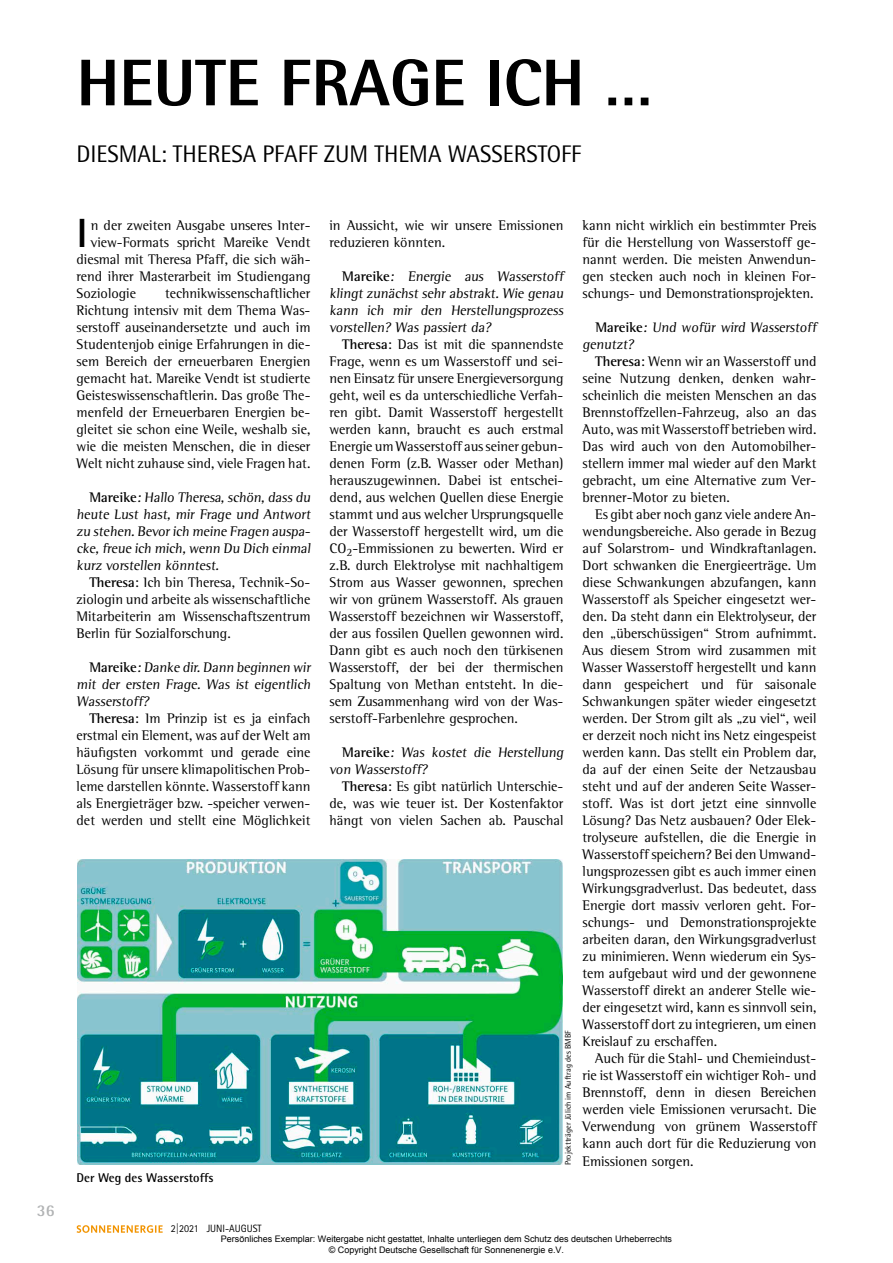
<style>
.page{position:relative;width:893px;height:1263px;background:#fff}
.page>*{position:absolute;margin:0;border:0;box-sizing:border-box;transform-origin:0 0}
.t1{font:800 66px "Rotis Semi Sans Std";color:#000}
.t2{font:700 40.8px "Rotis Semi Sans Std";color:#000}
.t3{font:24px "Rotis Semi Sans Std";color:#000}
.t4{font:700 16.5px "Rotis Semi Sans Std";color:#b1b3b4}
.t5{font:14.25px/17px "Rotis Semi Serif Std";color:#000;text-align:justify}
.t6{font:700 12.75px "Rotis Semi Sans Std";color:#000}
.t7{font:10.65px "Rotis Sans Serif Std";color:#000;scale:.95 1}
.t8{font:9px/10.8px "Arial";color:#000;text-align:center}
.t9{font:8.25px "Rotis Semi Sans Std";color:#000}
.s1{font-weight:700}
</style>
<div class="page">
<svg style="left:77px;top:1225px;width:86px;height:8px"></svg>
<img style="left:78px;top:860px;width:484px;height:305px">
<h1 class="t1" style="left:77px;top:41px;width:578px">HEUTE FRAGE ICH …</h1>
<h3 class="t3" style="left:77px;top:139px;width:506px">DIESMAL: THERESA PFAFF ZUM THEMA WASSERSTOFF</h3>
<p class="t4" style="left:37px;top:1200px;width:19px">36</p>
<h2 class="t2" style="left:77px;top:208px;width:13px">I</h2>
<p class="t5" style="left:91px;top:216px;width:221px">n der zweiten Ausgabe unseres Inter-</p>
<p class="t5" style="left:91px;top:233px;width:221px">view-Formats spricht Mareike Vendt</p>
<p class="t5" style="left:77px;top:250px;width:235px">diesmal mit Theresa Pfaff, die sich wäh-</p>
<p class="t5" style="left:77px;top:267px;width:235px">rend ihrer Masterarbeit im Studiengang</p>
<p class="t5" style="left:77px;top:284px;width:61px">Soziologie</p>
<p class="t5" style="left:77px;top:284px;width:235px;text-indent:88px">technikwissenschaftlicher Richtung intensiv mit dem Thema Was&shy;serstoff auseinandersetzte und auch im Studentenjob einige Erfahrungen in die&shy;sem Bereich der erneuerbaren Energien gemacht hat. Mareike Vendt ist studierte Geisteswissenschaftlerin. Das große The&shy;menfeld der Erneuerbaren Energien be&shy;gleitet sie schon eine Weile, weshalb sie, wie die meisten Menschen, die in dieser Welt nicht zuhause sind, viele Fragen hat.</p>
<p class="t5" style="left:77px;top:488px;width:237px;text-indent:13px"><span class="s1">Mareike</span>: Hallo Theresa, schön, dass du heute Lust hast, mir Frage und Antwort zu stehen.Bevor ich meine Fragen auspa&shy;cke, freue ich mich, wenn Du Dich einmal kurz vorstellen könntest.</p>
<p class="t5" style="left:77px;top:573px;width:235px;text-indent:13px"><span class="s1">Theresa</span>: Ich bin Theresa, Technik-So&shy;ziologin und arbeite als wissenschaftliche Mitarbeiterin am Wissenschaftszentrum Berlin für Sozialforschung.</p>
<p class="t5" style="left:77px;top:659px;width:237px;text-indent:13px"><span class="s1">Mareike</span>: Danke dir.Dann beginnen wir mit der ersten Frage. Was ist eigentlich Wasserstoff?</p>
<p class="t5" style="left:77px;top:710px;width:235px;text-indent:13px"><span class="s1">Theresa</span>: Im Prinzip ist es ja einfach erstmal ein Element, was auf der Welt am häufigsten vorkommt und gerade eine Lösung für unsere klimapolitischen Prob&shy;leme darstellen könnte. Wasserstoff kann als Energieträger bzw. -speicher verwen&shy;det werden und stellt eine Möglichkeit</p>
<p class="t6" style="left:77px;top:1170px;width:139px">Der Weg des Wasserstoffs</p>
<p class="t5" style="left:330px;top:216px;width:235px">in Aussicht, wie wir unsere Emissionen reduzieren könnten.</p>
<p class="t5" style="left:330px;top:267px;width:237px;text-align:left;text-indent:13px"><span class="s1">Mareike</span>: Energie aus Wasserstoff klingt zunächst sehr abstrakt. Wie genau kann ich mir den Herstellungsprozess vorstellen? Was passiert da?</p>
<p class="t5" style="left:330px;top:335px;width:235px;text-indent:13px"><span class="s1">Theresa</span>: Das ist mit die spannendste Frage, wenn es um Wasserstoff und sei&shy;nen Einsatz für unsere Energieversorgung geht, weil es da unterschiedliche Verfah&shy;ren gibt. Damit Wasserstoff hergestellt werden kann, braucht es auch erstmal Energie um Wasserstoff aus seiner gebun&shy;denen Form (z.B. Wasser oder Methan) herauszugewinnen. Dabei ist entschei&shy;dend, aus welchen Quellen diese Energie stammt und aus welcher Ursprungsquelle der Wasserstoff hergestellt wird, um die CO<sub>2</sub>-Emmissionen zu bewerten. Wird er z.B. durch Elektrolyse mit nachhaltigem Strom aus Wasser gewonnen, sprechen wir von grünem Wasserstoff. Als grauen Wasserstoff bezeichnen wir Wasserstoff, der aus fossilen Quellen gewonnen wird.<br>Dann gibt es auch noch den türkisenen Wasserstoff, der bei der thermischen Spaltung von Methan entsteht. In die&shy;sem Zusammenhang wird von der Was&shy;serstoff-Farbenlehre gesprochen.</p>
<p class="t5" style="left:330px;top:744px;width:237px;text-indent:13px"><span class="s1">Mareike</span>: Was kostet die Herstellung von Wasserstoff?</p>
<p class="t5" style="left:330px;top:778px;width:235px;text-indent:13px"><span class="s1">Theresa</span>: Es gibt natürlich Unterschie&shy;de, was wie teuer ist. Der Kostenfaktor hängt von vielen Sachen ab. Pauschal</p>
<p class="t9" style="left:563px;top:1165px;width:136px;rotate:-90deg">Projektträger Jülich im Auftrag des BMBF</p>
<p class="t5" style="left:583px;top:216px;width:235px">kann nicht wirklich ein bestimmter Preis für die Herstellung von Wasserstoff ge&shy;nannt werden. Die meisten Anwendun&shy;gen stecken auch noch in kleinen For&shy;schungs- und Demonstrationsprojekten.</p>
<p class="t5" style="left:583px;top:318px;width:235px;text-indent:13px"><span class="s1">Mareike</span>: Und wofür wird Wasserstoff genutzt?</p>
<p class="t5" style="left:583px;top:352px;width:235px;text-indent:13px"><span class="s1">Theresa</span>: Wenn wir an Wasserstoff und seine Nutzung denken, denken wahr&shy;scheinlich die meisten Menschen an das Brennstoffzellen-Fahrzeug, also an das Auto, was mit Wasserstoff betrieben wird.<br>Das wird auch von den Automobilher&shy;stellern immer mal wieder auf den Markt gebracht, um eine Alternative zum Ver&shy;brenner-Motor zu bieten.</p>
<p class="t5" style="left:583px;top:506px;width:235px;text-indent:13px">Es gibt aber noch ganz viele andere An&shy;wendungsbereiche. Also gerade in Bezug auf Solarstrom- und Windkraftanlagen.<br>Dort schwanken die Energieerträge. Um diese Schwankungen abzufangen, kann Wasserstoff als Speicher eingesetzt wer&shy;den. Da steht dann ein Elektrolyseur, der den „überschüssigen“ Strom aufnimmt.<br>Aus diesem Strom wird zusammen mit Wasser Wasserstoff hergestellt und kann dann gespeichert und für saisonale Schwankungen später wieder eingesetzt werden. Der Strom gilt als „zu viel“, weil er derzeit noch nicht ins Netz eingespeist werden kann. Das stellt ein Problem dar, da auf der einen Seite der Netzausbau steht und auf der anderen Seite Wasser&shy;stoff. Was ist dort jetzt eine sinnvolle Lösung? Das Netz ausbauen? Oder Elek&shy;trolyseure aufstellen, die die Energie in Wasserstoff speichern? Bei den Umwand&shy;lungsprozessen gibt es auch immer einen Wirkungsgradverlust. Das bedeutet, dass Energie dort massiv verloren geht. For&shy;schungs- und Demonstrationsprojekte arbeiten daran, den Wirkungsgradverlust zu minimieren. Wenn wiederum ein Sys&shy;tem aufgebaut wird und der gewonnene Wasserstoff direkt an anderer Stelle wie&shy;der eingesetzt wird, kann es sinnvoll sein, Wasserstoff dort zu integrieren, um einen Kreislauf zu erschaffen.</p>
<p class="t5" style="left:583px;top:1050px;width:235px;text-indent:13px">Auch für die Stahl- und Chemieindust&shy;rie ist Wasserstoff ein wichtiger Roh- und Brennstoff, denn in diesen Bereichen werden viele Emissionen verursacht. Die Verwendung von grünem Wasserstoff kann auch dort für die Reduzierung von Emissionen sorgen.</p>
<p class="t7" style="left:171px;top:1222px;width:97px">2|2021 JUNI-AUGUST</p>
<p class="t8" style="left:221px;top:1233px;width:453px">Persönliches Exemplar: Weitergabe nicht gestattet, Inhalte unterliegen dem Schutz des deutschen Urheberrechts © Copyright Deutsche Gesellschaft für Sonnenenergie e.V.</p>
</div>
